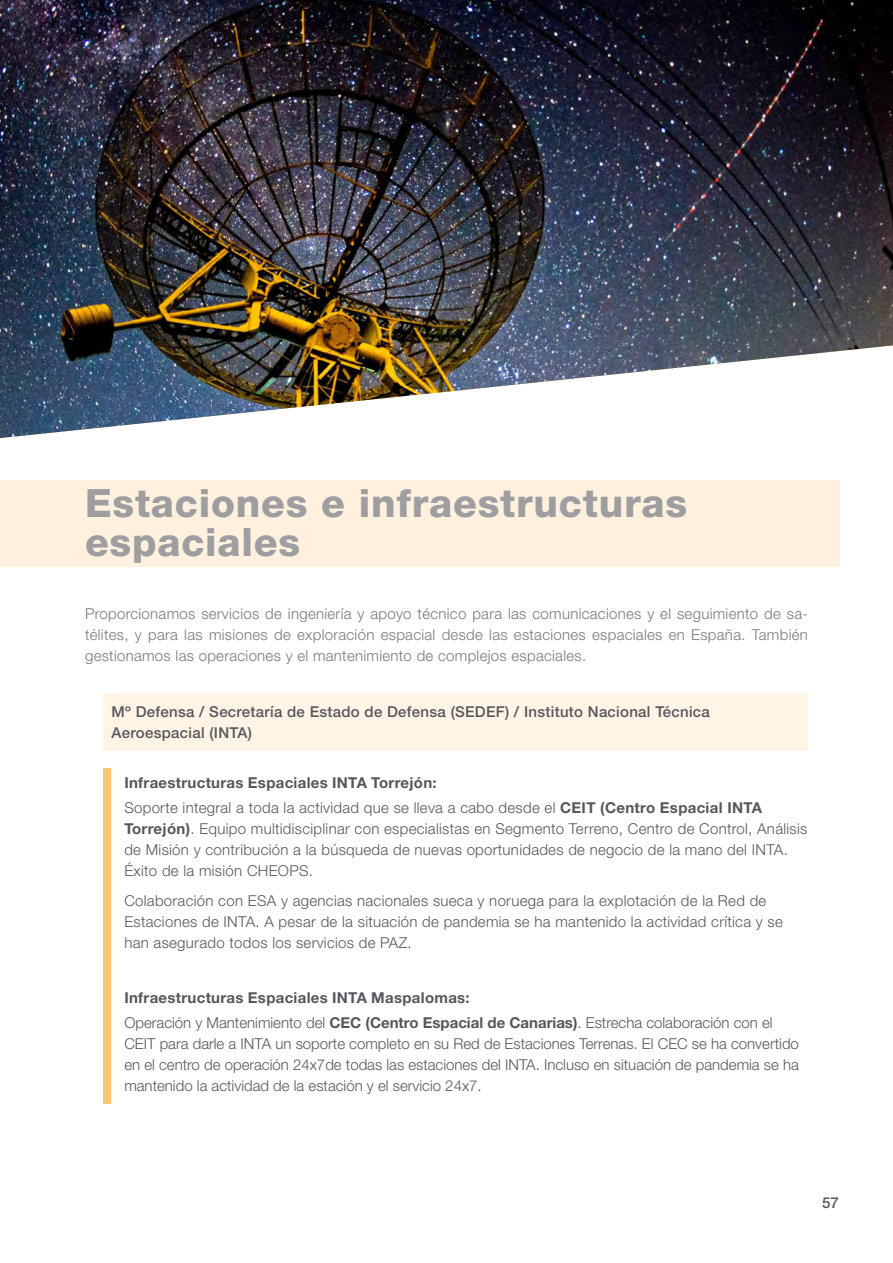
<style>
.page{position:relative;width:893px;height:1263px;background:#fff}
.page>*{position:absolute;margin:0;border:0;box-sizing:border-box;transform-origin:0 0}
.t1{font:800 39px/39px "Helvetica Neue LT Std";letter-spacing:.02em;color:#9e9ea1}
.t2{font:300 15px/21px "Helvetica Neue LT Std";letter-spacing:.02em;color:#56575e;text-align:justify}
.t3{font:700 15px/25.2px "Helvetica Neue LT Std";letter-spacing:.02em;color:#56575e}
.t4{font:500 15px/21px "Helvetica Neue LT Std";letter-spacing:.02em;color:#56575e}
.s1{font-weight:300}
.s2{font-weight:700}
</style>
<div class="page">
<div style="left:103px;top:769px;width:8px;height:32px;background:#fcc772"></div>
<div style="left:103px;top:794px;width:8px;height:95px;background:#fcc772"></div>
<div style="left:103px;top:887px;width:8px;height:74px;background:#fcc772"></div>
<div style="left:103px;top:958px;width:8px;height:32px;background:#fcc772"></div>
<div style="left:103px;top:983px;width:8px;height:32px;background:#fcc772"></div>
<div style="left:103px;top:1009px;width:8px;height:95px;background:#fcc772"></div>
<div style="left:103px;top:714px;width:705px;height:36px;background:#fff4e5"></div>
<div style="left:103px;top:693px;width:705px;height:36px;background:#fff4e5"></div>
<div style="left:0;top:519px;width:839px;height:48px;background:#fff1de"></div>
<div style="left:0;top:480px;width:839px;height:48px;background:#fff1de"></div>
<img style="left:0;top:0;width:893px;height:438px">
<h1 class="t1" style="left:85px;top:483px;width:603px">Estaciones e infraestructuras espaciales</h1>
<p class="t2" style="left:85px;top:603px;width:724px">Proporcionamos servicios de ingeniería y apoyo técnico para las comunicaciones y el seguimiento de sa&shy;télites, y para las misiones de exploración espacial desde las estaciones espaciales en España. También gestionamos las operaciones y el mantenimiento de complejos espaciales.</p>
<p class="t4" style="left:112px;top:701px;width:600px">Mº Defensa / Secretaría de Estado de Defensa (SEDEF) / Instituto Nacional Técnica<br>Aeroespacial (INTA)</p>
<p class="t3" style="left:124px;top:770px;width:639px">Infraestructuras Espaciales INTA Torrejón:<br><span class="s1">Soporte integral a toda la actividad que se lleva a cabo desde el</span> CEIT (Centro Espacial INTA</p>
<p class="t2" style="left:124px;top:818px;width:684px;text-align:left"><span class="s2">Torrejón)</span>. Equipo multidisciplinar con especialistas en Segmento Terreno, Centro de Control, Análisis de Misión y contribución a la búsqueda de nuevas oportunidades de negocio de la mano del INTA.<br>Éxito de la misión CHEOPS.</p>
<p class="t2" style="left:124px;top:890px;width:660px;text-align:left">Colaboración con ESA y agencias nacionales sueca y noruega para la explotación de la Red de<br>Estaciones de INTA. A pesar de la situación de pandemia se ha mantenido la actividad crítica y se han asegurado todos los servicios de PAZ.</p>
<p class="t3" style="left:124px;top:984px;width:650px">Infraestructuras Espaciales INTA Maspalomas:<br><span class="s1">Operación y Mantenimiento del</span> CEC (Centro Espacial de Canarias)<span class="s1">. Estrecha colaboración con el</span></p>
<p class="t2" style="left:124px;top:1033px;width:676px">CEIT para darle a INTA un soporte completo en su Red de Estaciones Terrenas. El CEC se ha convertido en el centro de operación 24x7de todas las estaciones del INTA. Incluso en situación de pandemia se ha mantenido la actividad de la estación y el servicio 24x7.</p>
<p class="t4" style="left:822px;top:1192px;width:18px">57</p>
</div>
